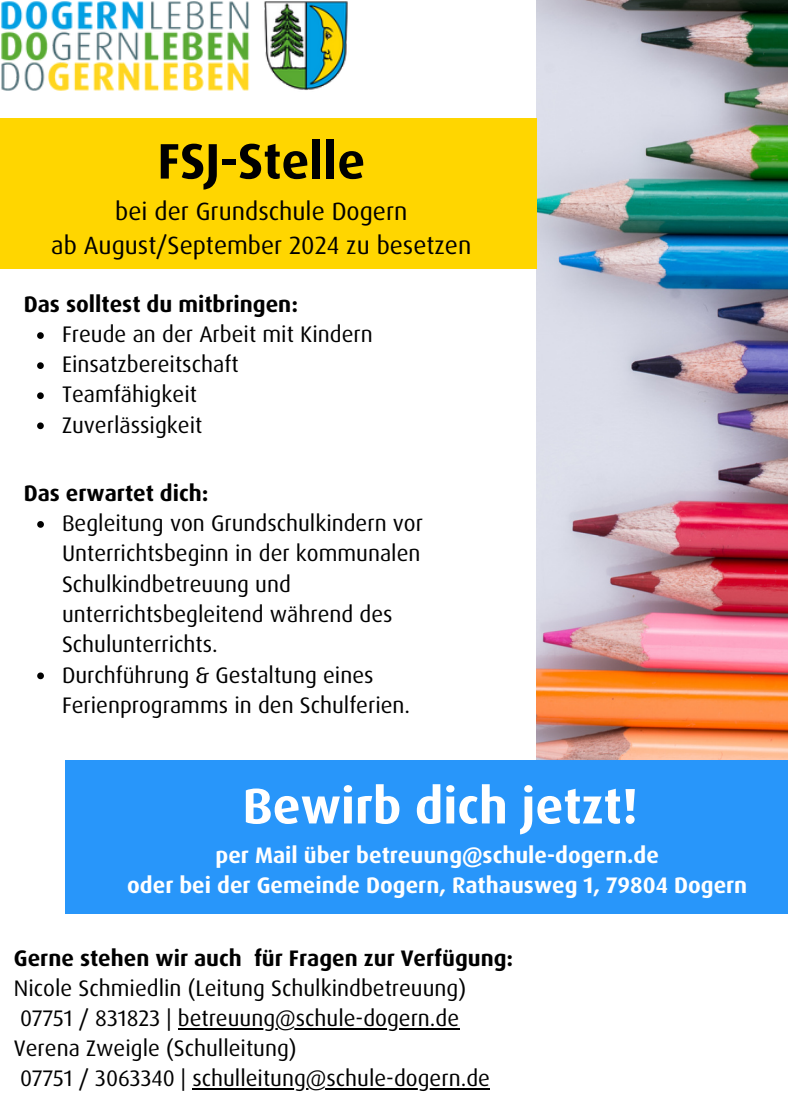
<style>
.page{position:relative;width:788px;height:1114px;background:#fff}
.page>*{position:absolute;margin:0;border:0;box-sizing:border-box;transform-origin:0 0}
.t1{font:700 50px "Dax OT";color:#fff}
.t2{font:700 50px "Dax OT";color:#000}
.t3{font:25px "Dax OT";color:#000}
.t4{font:22.5px/30.2px "Dax OT";color:#000}
.t5{font:700 22.5px/30px "Dax OT";color:#fff;text-align:center}
.t6{font:700 22.5px "Dax OT";color:#000}
</style>
<div class="page">
<img style="left:537px;top:0;width:251px;height:760px">
<div style="left:0;top:118px;width:536px;height:150px;background:#ffd600"></div>
<div style="left:65px;top:760px;width:723px;height:154px;background:#2896fa"></div>
<img style="left:1px;top:1px;width:347px;height:90px">
<svg style="left:37px;top:332px;width:7px;height:7px"></svg>
<svg style="left:37px;top:362px;width:7px;height:7px"></svg>
<svg style="left:37px;top:392px;width:7px;height:7px"></svg>
<svg style="left:37px;top:422px;width:7px;height:7px"></svg>
<svg style="left:37px;top:521px;width:7px;height:7px"></svg>
<svg style="left:37px;top:672px;width:7px;height:7px"></svg>
<hr style="left:178px;top:1028px;width:281px;height:1px;background:#000">
<hr style="left:192px;top:1088px;width:298px;height:1px;background:#000">
<p class="t2" style="left:157px;top:128px;width:209px">FSJ-Stelle</p>
<p class="t3" style="left:115px;top:195px;width:293px">bei der Grundschule Dogern</p>
<h1 class="t3" style="left:51px;top:228px;width:421px">ab August/September 2024 zu besetzen</h1>
<p class="t6" style="left:24px;top:289px;width:276px">Das solltest du mitbringen:</p>
<p class="t4" style="left:62px;top:318px;width:312px">Freude an der Arbeit mit Kindern</p>
<h1 class="t4" style="left:62px;top:349px;width:178px">Einsatzbereitschaft</h1>
<p class="t4" style="left:62px;top:379px;width:136px">Teamfähigkeit</p>
<p class="t4" style="left:62px;top:409px;width:142px">Zuverlässigkeit</p>
<p class="t6" style="left:24px;top:478px;width:186px">Das erwartet dich:</p>
<p class="t4" style="left:62px;top:507px;width:362px">Begleitung von Grundschulkindern vor<br>Unterrichtsbeginn in der kommunalen<br>Schulkindbetreuung und unterrichtsbegleitend während des<br>Schulunterrichts.</p>
<h1 class="t4" style="left:62px;top:659px;width:349px">Durchführung &amp; Gestaltung eines<br>Ferienprogramms in den Schulferien.</h1>
<p class="t1" style="left:242px;top:773px;width:397px">Bewirb dich jetzt!</p>
<p class="t5" style="left:127px;top:839px;width:621px">per Mail über betreuung@schule-dogern.de<br>oder bei der Gemeinde Dogern, Rathausweg 1, 79804 Dogern</p>
<p class="t6" style="left:14px;top:943px;width:501px">Gerne stehen wir auch für Fragen zur Verfügung:</p>
<p class="t4" style="left:14px;top:972px;width:454px">Nicole Schmiedlin (Leitung Schulkindbetreuung)</p>
<p class="t4" style="left:20px;top:1002px;width:440px">07751 / 831823 | betreuung@schule-dogern.de</p>
<p class="t4" style="left:14px;top:1032px;width:284px">Verena Zweigle (Schulleitung)</p>
<p class="t4" style="left:20px;top:1062px;width:471px">07751 / 3063340 | schulleitung@schule-dogern.de</p>
</div>
